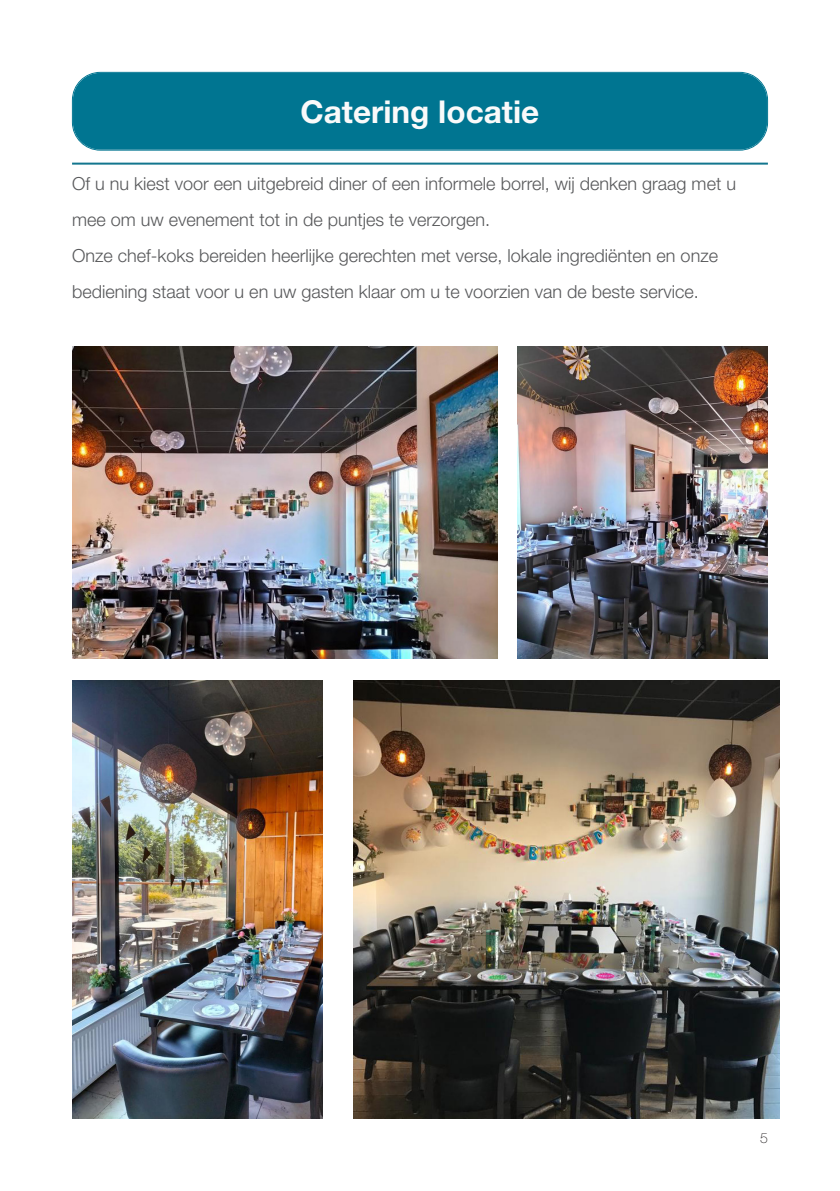
<style>
.page{position:relative;width:840px;height:1191px;background:#fff}
.page>*{position:absolute;margin:0;border:0;box-sizing:border-box;transform-origin:0 0}
.t1{font:700 31.6px "Helvetica Neue LT Std";color:#fafafa}
.t2{font:300 18px/36px "Helvetica Neue LT Std";color:#57585a}
.t3{font:100 14px "Helvetica Neue LT Std";color:#231f20}
</style>
<div class="page">
<img style="left:72px;top:346px;width:425px;height:312px">
<img style="left:72px;top:680px;width:250px;height:439px">
<img style="left:517px;top:346px;width:250px;height:312px">
<img style="left:353px;top:680px;width:425px;height:439px">
<div style="left:73px;top:73px;width:693px;height:76px;background:#007591;border-radius:27px"></div>
<div style="left:72px;top:72px;width:695px;height:78px;border:1px solid #007591;border-radius:28px"></div>
<div style="left:73px;top:73px;width:693px;height:76px;border:1px solid #007591;border-radius:27px"></div>
<hr style="left:72px;top:163px;width:695px;height:2px;background:#13768e">
<p class="t1" style="left:300px;top:92px;width:240px">Catering locatie</p>
<p class="t2" style="left:72px;top:165px;width:665px">Of u nu kiest voor een uitgebreid diner of een informele borrel, wij denken graag met u mee om uw evenement tot in de puntjes te verzorgen.</p>
<p class="t2" style="left:72px;top:237px;width:647px">Onze chef-koks bereiden heerlijke gerechten met verse, lokale ingrediënten en onze</p>
<p class="t2" style="left:72px;top:273px;width:628px">bediening staat voor u en uw gasten klaar om u te voorzien van de beste service.</p>
<p class="t3" style="left:759px;top:1130px;width:9px">5</p>
</div>
